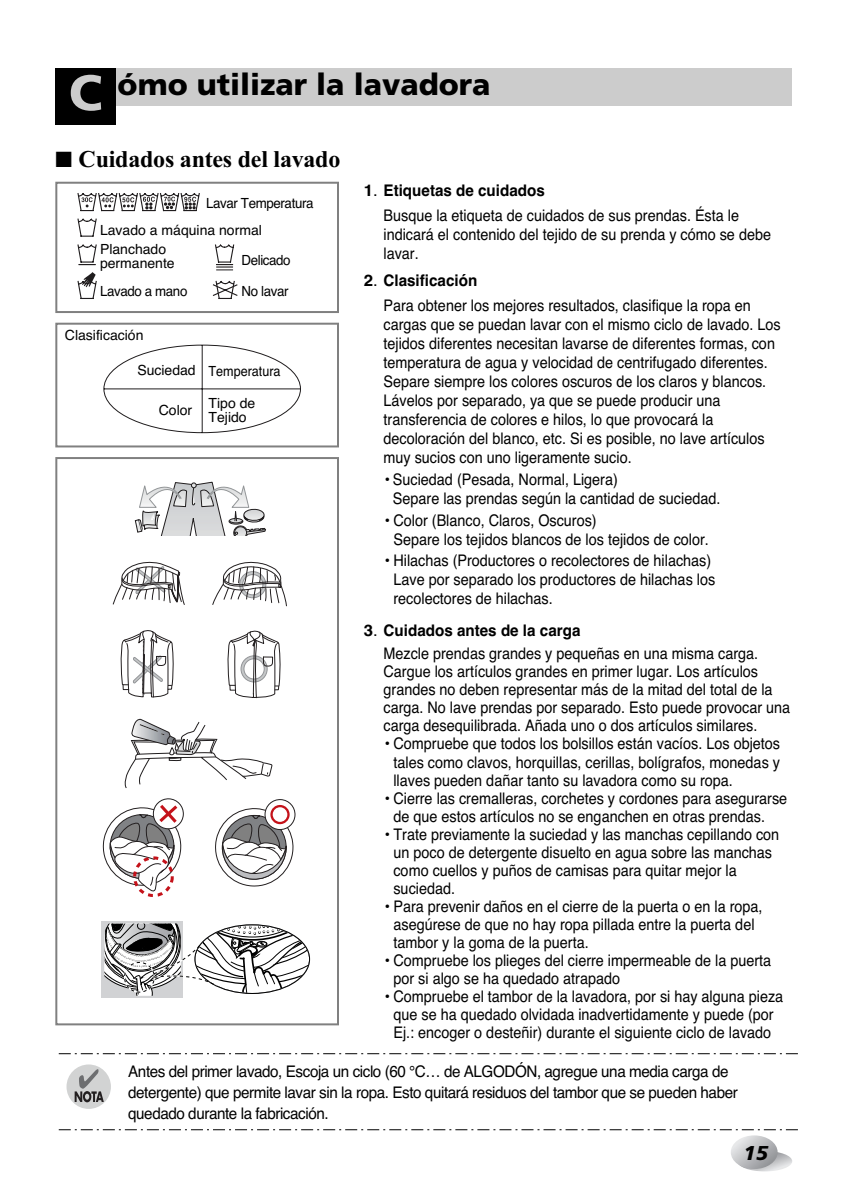
<style>
.page{position:relative;width:851px;height:1191px;background:#fff}
.page>*{position:absolute;margin:0;border:0;box-sizing:border-box;transform-origin:0 0}
.t1{font:900 30px "Frutiger";color:#000}
.t2{font:700 24px "Times New Roman";letter-spacing:-.01em;color:#000}
.t3{font:italic 900 20px "Frutiger";color:#000}
.t4{font:16px/18px "Helvetica";color:#000}
.t5{font:16px/19px "Helvetica";color:#000;scale:.9 1}
.t6{font:16px/24.6px "Helvetica";color:#000;scale:1.05 1}
.t7{font:16px/21px "Helvetica";letter-spacing:-.03em;color:#000;scale:.95 1}
.t8{font:14px/14px "Helvetica";color:#000}
.t9{font:14px/27.2px "Helvetica";color:#000;scale:.95 1}
.t10{font:14px "Helvetica";letter-spacing:-.025em;color:#000;scale:.95 1}
.t11{font:14px "Helvetica";color:#000;scale:.9 1}
.s1{font-size:50px;color:#ccc}
.s2{font-weight:700}
</style>
<div class="page">
<svg style="left:737px;top:1150px;width:55px;height:21px"></svg>
<svg style="left:730px;top:1135px;width:47px;height:33px"></svg>
<div style="left:55px;top:68px;width:737px;height:38px;background:#ccc"></div>
<div style="left:55px;top:68px;width:61px;height:57px;background:#000"></div>
<svg style="left:77px;top:193px;width:161px;height:106px"></svg>
<div style="left:55px;top:182px;width:284px;height:131px;border:2px solid #808080"></div>
<svg style="left:103px;top:344px;width:198px;height:89px"></svg>
<div style="left:55px;top:323px;width:284px;height:124px;border:2px solid #808080"></div>
<div style="left:101px;top:921px;width:81px;height:76px;background:#d1d2d4"></div>
<svg style="left:104px;top:922px;width:205px;height:76px"></svg>
<svg style="left:135px;top:481px;width:131px;height:54px"></svg>
<svg style="left:112px;top:561px;width:175px;height:227px"></svg>
<svg style="left:264px;top:798px;width:32px;height:32px"></svg>
<svg style="left:215px;top:804px;width:79px;height:83px"></svg>
<svg style="left:152px;top:798px;width:32px;height:31px"></svg>
<svg style="left:102px;top:804px;width:80px;height:90px"></svg>
<div style="left:133px;top:855px;width:41px;height:42px;border:3px dashed #c4121a;border-radius:50%"></div>
<div style="left:55px;top:457px;width:284px;height:568px;border:2px solid #808080"></div>
<div style="left:66px;top:1064px;width:45px;height:44px;background:#d2d3d3;border-radius:50%"></div>
<svg style="left:75px;top:1069px;width:29px;height:33px"></svg>
<svg style="left:59px;top:1053px;width:739px;height:1px"></svg>
<svg style="left:59px;top:1129px;width:739px;height:1px"></svg>
<h1 class="t1" style="left:69px;top:73px;width:423px"><span class="s1">C</span> ómo utilizar la lavadora</h1>
<h2 class="t2" style="left:55px;top:151px;width:286px">■ Cuidados antes del lavado</h2>
<p class="t9" style="left:100px;top:191px;width:226px;text-indent:106px">Lavar Temperatura<br>Lavado a máquina normal</p>
<p class="t8" style="left:100px;top:244px;width:76px">Planchado permanente</p>
<p class="t10" style="left:100px;top:286px;width:93px">Lavado a mano</p>
<p class="t8" style="left:65px;top:330px;width:80px">Clasificación</p>
<p class="t8" style="left:137px;top:364px;width:60px">Suciedad</p>
<p class="t8" style="left:159px;top:405px;width:35px">Color</p>
<p class="t10" style="left:241px;top:255px;width:53px">Delicado</p>
<p class="t9" style="left:241px;top:279px;width:51px">No lavar</p>
<p class="t11" style="left:208px;top:366px;width:82px">Temperatura</p>
<p class="t8" style="left:208px;top:397px;width:48px">Tipo de<br>Tejido</p>
<p class="t6" style="left:383px;top:180px;width:340px;text-indent:-20px"><span class="s2">1</span>. <span class="s2">Etiquetas de cuidados<br></span>Busque la etiqueta de cuidados de sus prendas. Ésta le</p>
<p class="t5" style="left:383px;top:226px;width:432px">indicará el contenido del tejido de su prenda y cómo se debe lavar.</p>
<p class="t6" style="left:383px;top:270px;width:351px;text-indent:-20px"><span class="s2">2</span>. <span class="s2">Clasificación<br></span>Para obtener los mejores resultados, clasifique la ropa en</p>
<p class="t5" style="left:383px;top:316px;width:442px">cargas que se puedan lavar con el mismo ciclo de lavado. Los tejidos diferentes necesitan lavarse de diferentes formas, con temperatura de agua y velocidad de centrifugado diferentes.<br>Separe siempre los colores oscuros de los claros y blancos.<br>Lávelos por separado, ya que se puede producir una transferencia de colores e hilos, lo que provocará la decoloración del blanco, etc. Si es posible, no lave artículos muy sucios con uno ligeramente sucio.</p>
<p class="t4" style="left:393px;top:471px;width:329px;line-height:19px;text-indent:-9px">• Suciedad (Pesada, Normal, Ligera)<br>Separe las prendas según la cantidad de suciedad.</p>
<p class="t4" style="left:393px;top:512px;width:317px;line-height:19px;text-indent:-10px">• Color (Blanco, Claros, Oscuros)<br>Separe los tejidos blancos de los tejidos de color.</p>
<p class="t4" style="left:393px;top:553px;width:323px;line-height:19px;text-indent:-10px">• Hilachas (Productores o recolectores de hilachas)<br>Lave por separado los productores de hilachas los recolectores de hilachas.</p>
<p class="t6" style="left:383px;top:620px;width:358px;line-height:23.6px;text-indent:-20px"><span class="s2">3</span>. <span class="s2">Cuidados antes de la carga<br></span>Mezcle prendas grandes y pequeñas en una misma carga.</p>
<p class="t5" style="left:383px;top:664px;width:453px;line-height:18px">Cargue los artículos grandes en primer lugar. Los artículos grandes no deben representar más de la mitad del total de la carga. No lave prendas por separado. Esto puede provocar una carga desequilibrada. Añada uno o dos artículos similares.</p>
<p class="t4" style="left:393px;top:736px;width:388px;text-align:justify;text-indent:-10px">• Compruebe que todos los bolsillos están vacíos. Los objetos tales como clavos, horquillas, cerillas, bolígrafos, monedas y llaves pueden dañar tanto su lavadora como su ropa.</p>
<p class="t4" style="left:393px;top:790px;width:395px;text-indent:-10px">• Cierre las cremalleras, corchetes y cordones para asegurarse de que estos artículos no se enganchen en otras prendas.</p>
<p class="t4" style="left:393px;top:826px;width:387px;text-indent:-10px">• Trate previamente la suciedad y las manchas cepillando con un poco de detergente disuelto en agua sobre las manchas como cuellos y puños de camisas para quitar mejor la suciedad.</p>
<p class="t4" style="left:393px;top:898px;width:370px;text-indent:-10px">• Para prevenir daños en el cierre de la puerta o en la ropa, asegúrese de que no hay ropa pillada entre la puerta del tambor y la goma de la puerta.</p>
<p class="t4" style="left:393px;top:952px;width:379px;text-indent:-10px">• Compruebe los plieges del cierre impermeable de la puerta por si algo se ha quedado atrapado</p>
<p class="t4" style="left:383px;top:988px;width:401px;text-align:center">• Compruebe el tambor de la lavadora, por si hay alguna pieza que se ha quedado olvidada inadvertidamente y puede (por<br>Ej.: encoger o desteñir) durante el siguiente ciclo de lavado</p>
<p class="t7" style="left:128px;top:1062px;width:643px">Antes del primer lavado, Escoja un ciclo (60 °C… de ALGODÓN, agregue una media carga de detergente) que permite lavar sin la ropa. Esto quitará residuos del tambor que se pueden haber quedado durante la fabricación.</p>
<p class="t3" style="left:743px;top:1144px;width:26px">15</p>
</div>
